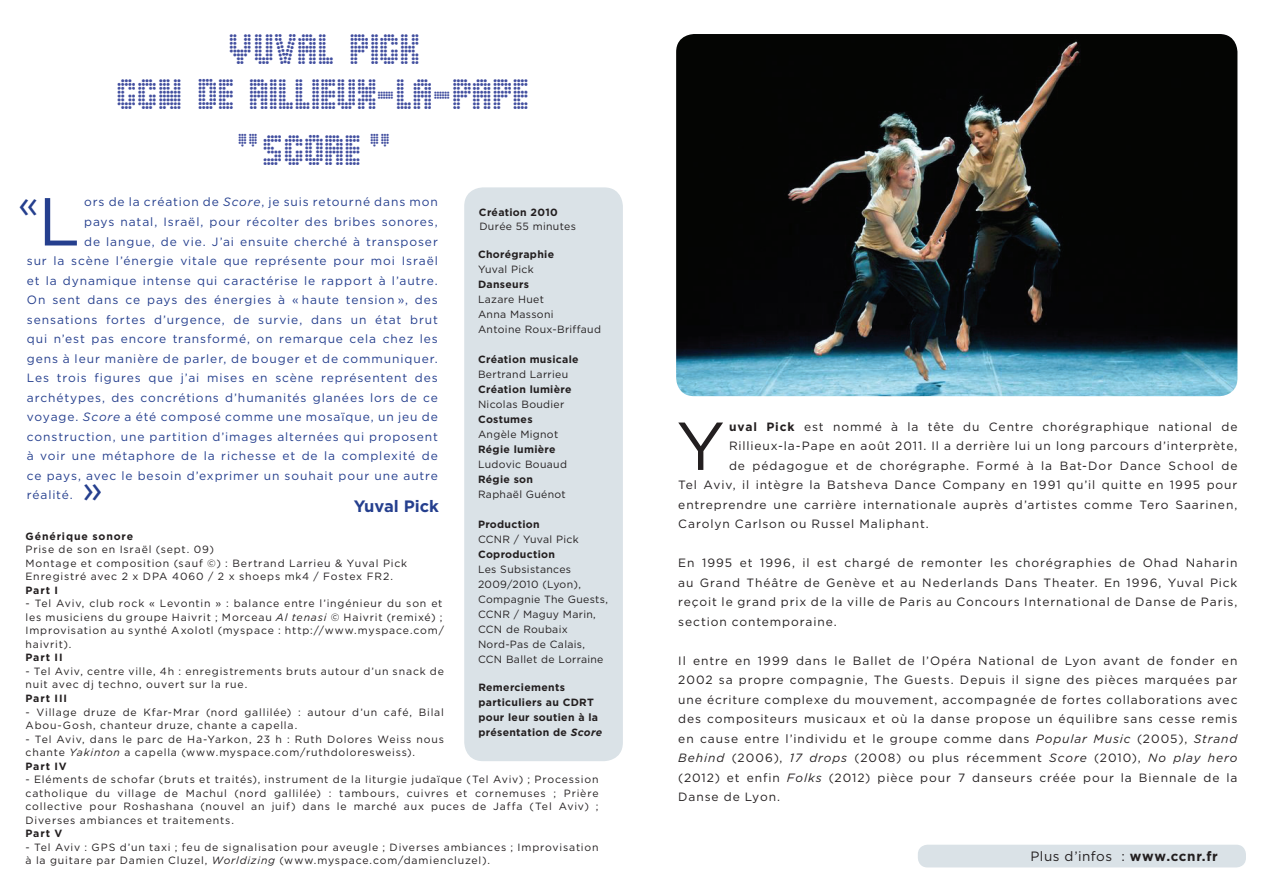
<style>
.page{position:relative;width:1263px;height:893px;background:#fff}
.page>*{position:absolute;margin:0;border:0;box-sizing:border-box;transform-origin:0 0}
.t1{font:67.65px "Gotham";color:#253f8e}
.t2{font:67.65px "Gotham";color:#231f20}
.t3{font:45px/45px "Dot Spot";color:#424f9f;text-align:center}
.t4{font:37.5px "Gotham";color:#253f8e}
.t5{font:700 16.5px "Gotham";color:#253f8e}
.t6{font:13.5px "Gotham";letter-spacing:.035em;color:#231f20}
.t7{font:12px/19.5px "Gotham";letter-spacing:.075em;color:#231f20;text-align:justify}
.t8{font:12px "Gotham";letter-spacing:.075em;color:#253f8e}
.t9{font:10.5px/13.5px "Gotham";letter-spacing:.075em;color:#231f20}
.t10{font:10.5px/15px "Gotham";letter-spacing:.03em;color:#231f20}
.t11{font:700 10.5px/15px "Gotham";letter-spacing:.03em;color:#231f20}
.t12{font:700 10.5px "Gotham";letter-spacing:.085em;color:#231f20}
.s1{font-family:"Clubland"}
.s2{font-family:"DS Point"}
.s3{font-style:italic}
.s4{font-weight:700}
</style>
<div class="page">
<img style="left:676px;top:34px;width:561px;height:362px">
<div style="left:465px;top:188px;width:157px;height:572px;background:#dae2e7;border-radius:18px"></div>
<div style="left:464px;top:187px;width:159px;height:574px;border:2px solid #dae2e7;border-radius:18px"></div>
<div style="left:918px;top:845px;width:327px;height:22px;background:#dae2e7;border-radius:9px"></div>
<div style="left:918px;top:845px;width:328px;height:22px;border:2px solid #dae2e7;border-radius:9px"></div>
<h2 class="t3" style="left:118px;top:29px;width:414px">YUVAL PICK<br>CCN DE RILLIEUX<span class="s1">-</span>LA<span class="s1">-</span>PAPE</h2>
<h2 class="t3" style="left:237px;top:129px;width:154px"><span class="s2">"</span> SCORE <span class="s2">"</span></h2>
<h1 class="t1" style="left:38px;top:184px;width:43px">L</h1>
<p class="t8" style="left:84px;top:196px;width:355px">ors de la création de <span class="s3">Score</span>, je suis retourné dans mon</p>
<h3 class="t4" style="left:18px;top:183px;width:22px">«</h3>
<p class="t11" style="left:479px;top:205px;width:80px">Création 2010</p>
<p class="t10" style="left:479px;top:218px;width:98px">Durée 55 minutes</p>
<p class="t8" style="left:84px;top:215px;width:355px">pays natal, Israël, pour récolter des bribes sonores,</p>
<p class="t8" style="left:84px;top:235px;width:355px">de langue, de vie. J’ai ensuite cherché à transposer</p>
<p class="t8" style="left:27px;top:254px;width:412px">sur la scène l’énergie vitale que représente pour moi Israël</p>
<p class="t8" style="left:27px;top:274px;width:413px">et la dynamique intense qui caractérise le rapport à l’autre.</p>
<p class="t8" style="left:27px;top:293px;width:413px">On sent dans ce pays des énergies à « haute tension », des</p>
<p class="t8" style="left:27px;top:313px;width:413px">sensations fortes d’urgence, de survie, dans un état brut</p>
<p class="t8" style="left:27px;top:332px;width:413px">qui n’est pas encore transformé, on remarque cela chez les</p>
<p class="t8" style="left:27px;top:352px;width:413px">gens à leur manière de parler, de bouger et de communiquer.</p>
<p class="t8" style="left:27px;top:371px;width:412px">Les trois figures que j’ai mises en scène représentent des</p>
<p class="t8" style="left:27px;top:391px;width:412px">archétypes, des concrétions d’humanités glanées lors de ce</p>
<p class="t8" style="left:27px;top:410px;width:413px">voyage. <span class="s3">Score</span> a été composé comme une mosaïque, un jeu de</p>
<p class="t8" style="left:27px;top:430px;width:413px">construction, une partition d’images alternées qui proposent</p>
<p class="t8" style="left:27px;top:449px;width:412px">à voir une métaphore de la richesse et de la complexité de</p>
<p class="t8" style="left:27px;top:469px;width:413px">ce pays, avec le besoin d’exprimer un souhait pour une autre</p>
<p class="t8" style="left:27px;top:488px;width:47px">réalité.</p>
<p class="t11" style="left:478px;top:247px;width:78px">Chorégraphie</p>
<p class="t10" style="left:478px;top:262px;width:57px">Yuval Pick</p>
<p class="t11" style="left:478px;top:277px;width:53px">Danseurs</p>
<p class="t10" style="left:478px;top:292px;width:124px">Lazare Huet<br>Anna Massoni<br>Antoine Roux-Briffaud</p>
<p class="t11" style="left:478px;top:352px;width:102px">Création musicale</p>
<p class="t10" style="left:478px;top:367px;width:92px">Bertrand Larrieu</p>
<p class="t11" style="left:478px;top:382px;width:95px">Création lumière</p>
<p class="t10" style="left:478px;top:397px;width:88px">Nicolas Boudier</p>
<p class="t11" style="left:478px;top:412px;width:56px">Costumes</p>
<p class="t10" style="left:478px;top:427px;width:82px">Angèle Mignot</p>
<p class="t11" style="left:478px;top:442px;width:79px">Régie lumière</p>
<p class="t10" style="left:478px;top:457px;width:90px">Ludovic Bouaud</p>
<p class="t11" style="left:478px;top:472px;width:57px">Régie son</p>
<p class="t10" style="left:478px;top:487px;width:89px">Raphaël Guénot</p>
<p class="t11" style="left:478px;top:517px;width:63px">Production</p>
<p class="t10" style="left:478px;top:532px;width:102px">CCNR / Yuval Pick</p>
<p class="t11" style="left:478px;top:547px;width:79px">Coproduction</p>
<p class="t10" style="left:478px;top:562px;width:131px">Les Subsistances<br>2009/2010 (Lyon),<br>Compagnie The Guests,<br>CCNR / Maguy Marin,<br>CCN de Roubaix<br>Nord-Pas de Calais,<br>CCN Ballet de Lorraine</p>
<h3 class="t5" style="left:354px;top:495px;width:87px">Yuval Pick</h3>
<p class="t12" style="left:26px;top:529px;width:109px">Générique sonore</p>
<p class="t9" style="left:26px;top:543px;width:383px">Prise de son en Israël (sept. 09)<br>Montage et composition (sauf ©) : Bertrand Larrieu &amp; Yuval Pick<br>Enregistré avec 2 x DPA 4060 / 2 x shoeps mk4 / Fostex FR2.</p>
<p class="t11" style="left:26px;top:583px;width:34px">Part I</p>
<p class="t9" style="left:26px;top:597px;width:420px">- Tel Aviv, club rock « Levontin » : balance entre l’ingénieur du son et les musiciens du groupe Haivrit ; Morceau <span class="s3">Al tenasi</span> © Haivrit (remixé) ; Improvisation au synthé Axolotl (myspace : http://www.myspace.com/ haivrit).</p>
<p class="t11" style="left:26px;top:650px;width:39px">Part II</p>
<p class="t9" style="left:26px;top:664px;width:420px">- Tel Aviv, centre ville, 4h : enregistrements bruts autour d’un snack de nuit avec dj techno, ouvert sur la rue.</p>
<p class="t11" style="left:26px;top:691px;width:43px">Part III</p>
<p class="t9" style="left:26px;top:705px;width:420px">- Village druze de Kfar-Mrar (nord gallilée) : autour d’un café, Bilal<br>Abou-Gosh, chanteur druze, chante a capella.</p>
<p class="t9" style="left:26px;top:732px;width:420px">- Tel Aviv, dans le parc de Ha-Yarkon, 23 h : Ruth Dolores Weiss nous chante <span class="s3">Yakinton</span> a capella (www.myspace.com/ruthdoloresweiss).<br><span class="s4">Part IV</span></p>
<p class="t9" style="left:26px;top:772px;width:575px;text-align:justify">- Eléments de schofar (bruts et traités), instrument de la liturgie judaïque (Tel Aviv) ; Procession catholique du village de Machul (nord gallilée) : tambours, cuivres et cornemuses ; Prière collective pour Roshashana (nouvel an juif) dans le marché aux puces de Jaffa (Tel Aviv) ; Diverses ambiances et traitements.</p>
<p class="t11" style="left:26px;top:826px;width:38px">Part V</p>
<p class="t9" style="left:26px;top:840px;width:575px">- Tel Aviv : GPS d’un taxi ; feu de signalisation pour aveugle ; Diverses ambiances ; Improvisation à la guitare par Damien Cluzel, <span class="s3">Worldizing</span> (www.myspace.com/damiencluzel).</p>
<p class="t11" style="left:478px;top:680px;width:125px">Remerciements particuliers au CDRT pour leur soutien à la présentation de <span class="s3">Score</span></p>
<h1 class="t2" style="left:676px;top:409px;width:50px">Y</h1>
<p class="t7" style="left:729px;top:417px;width:510px"><span class="s4">uval Pick</span> est nommé à la tête du Centre chorégraphique national de</p>
<p class="t7" style="left:729px;top:436px;width:510px">Rillieux-la-Pape en août 2011. Il a derrière lui un long parcours d’interprète,</p>
<p class="t7" style="left:729px;top:456px;width:510px">de pédagogue et de chorégraphe. Formé à la Bat-Dor Dance School de</p>
<p class="t7" style="left:678px;top:475px;width:561px">Tel Aviv, il intègre la Batsheva Dance Company en 1991 qu’il quitte en 1995 pour</p>
<p class="t7" style="left:678px;top:495px;width:561px">entreprendre une carrière internationale auprès d’artistes comme Tero Saarinen,</p>
<p class="t7" style="left:678px;top:514px;width:252px">Carolyn Carlson ou Russel Maliphant.</p>
<p class="t7" style="left:678px;top:553px;width:561px">En 1995 et 1996, il est chargé de remonter les chorégraphies de Ohad Naharin au Grand Théâtre de Genève et au Nederlands Dans Theater. En 1996, Yuval Pick reçoit le grand prix de la ville de Paris au Concours International de Danse de Paris, section contemporaine.</p>
<p class="t7" style="left:678px;top:651px;width:561px">Il entre en 1999 dans le Ballet de l’Opéra National de Lyon avant de fonder en 2002 sa propre compagnie, The Guests. Depuis il signe des pièces marquées par une écriture complexe du mouvement, accompagnée de fortes collaborations avec des compositeurs musicaux et où la danse propose un équilibre sans cesse remis en cause entre l’individu et le groupe comme dans <span class="s3">Popular Music</span> (2005), <span class="s3">Strand Behind</span> (2006), <span class="s3">17 drops</span> (2008) ou plus récemment <span class="s3">Score</span> (2010), <span class="s3">No play hero </span>(2012) et enfin <span class="s3">Folks</span> (2012) pièce pour 7 danseurs créée pour la Biennale de la Danse de Lyon.</p>
<p class="t6" style="left:1030px;top:849px;width:189px">Plus d’infos : <span class="s4">www.ccnr.fr</span></p>
</div>
